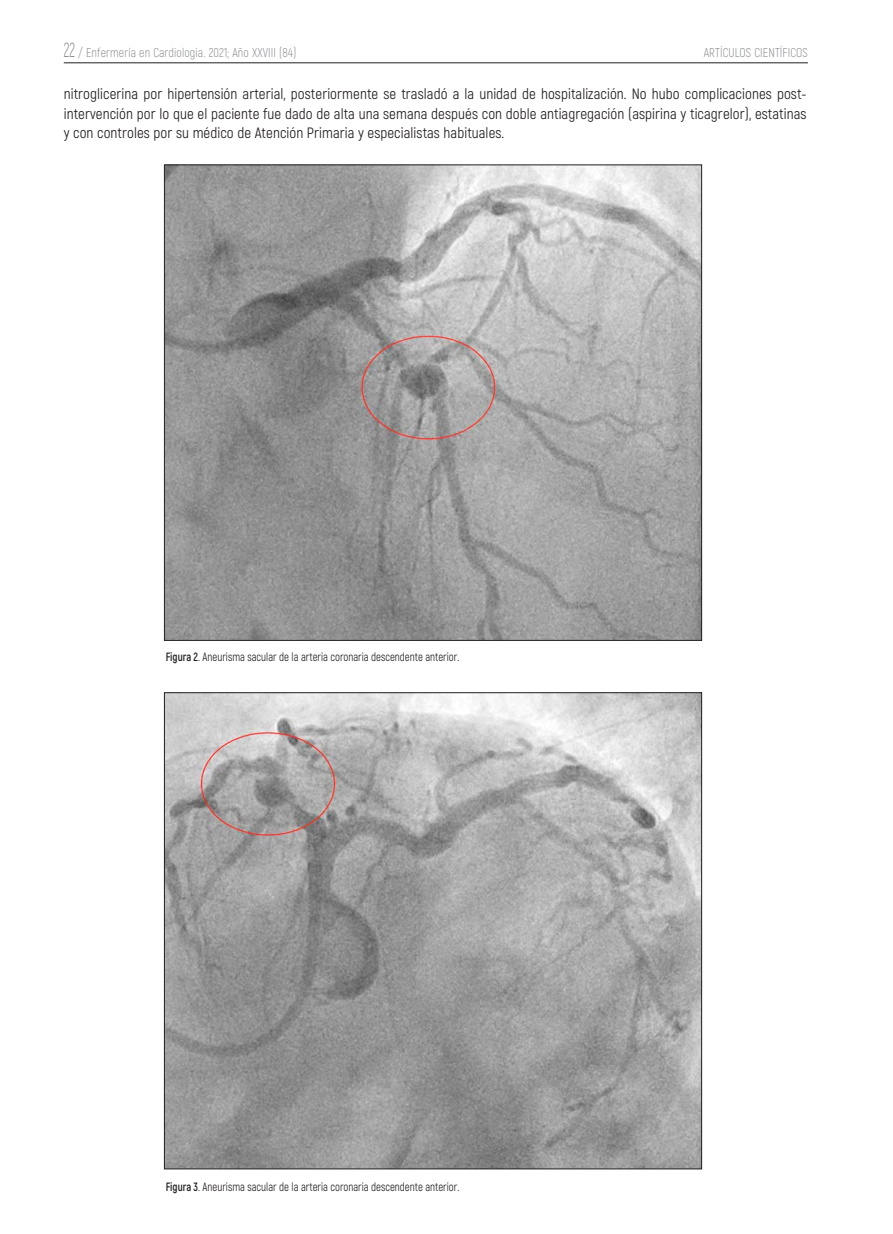
<style>
.page{position:relative;width:893px;height:1234px;background:#fff}
.page>*{position:absolute;margin:0;border:0;box-sizing:border-box;transform-origin:0 0}
.t1{font:15px/19.5px "Akrobat";letter-spacing:.005em;color:#231f20;text-align:justify}
.t2{font:300 12.75px "Akrobat";letter-spacing:.01em;color:#808285;scale:.95 1}
.PIE_DE_FOTO{font:12px "Akrobat";color:#231f20;scale:.9 1}
.s1{font-size:20.4px}
.s2{font-weight:700}
</style>
<div class="page">
<hr style="left:64px;top:63px;width:744px;height:1px;background:#231f20">
<img style="left:166px;top:167px;width:534px;height:471px">
<img style="left:166px;top:694px;width:534px;height:472px">
<p class="t2" style="left:64px;top:45px;width:246px"><span class="s1">22</span> / Enfermería en Cardiología. 2021; Año XXVIII (84)</p>
<p class="t2" style="left:704px;top:45px;width:111px">ARTÍCULOS CIENTÍFICOS</p>
<p class="t1" style="left:64px;top:84px;width:744px">nitroglicerina por hipertensión arterial, posteriormente se trasladó a la unidad de hospitalización. No hubo complicaciones post&shy;intervención por lo que el paciente fue dado de alta una semana después con doble antiagregación (aspirina y ticagrelor), estatinas y con controles por su médico de Atención Primaria y especialistas habituales.</p>
<p class="PIE_DE_FOTO" style="left:166px;top:650px;width:328px"><span class="s2">Figura 2</span>. Aneurisma sacular de la arteria coronaria descendente anterior.</p>
<p class="PIE_DE_FOTO" style="left:166px;top:1179px;width:328px"><span class="s2">Figura 3</span>. Aneurisma sacular de la arteria coronaria descendente anterior.</p>
</div>
